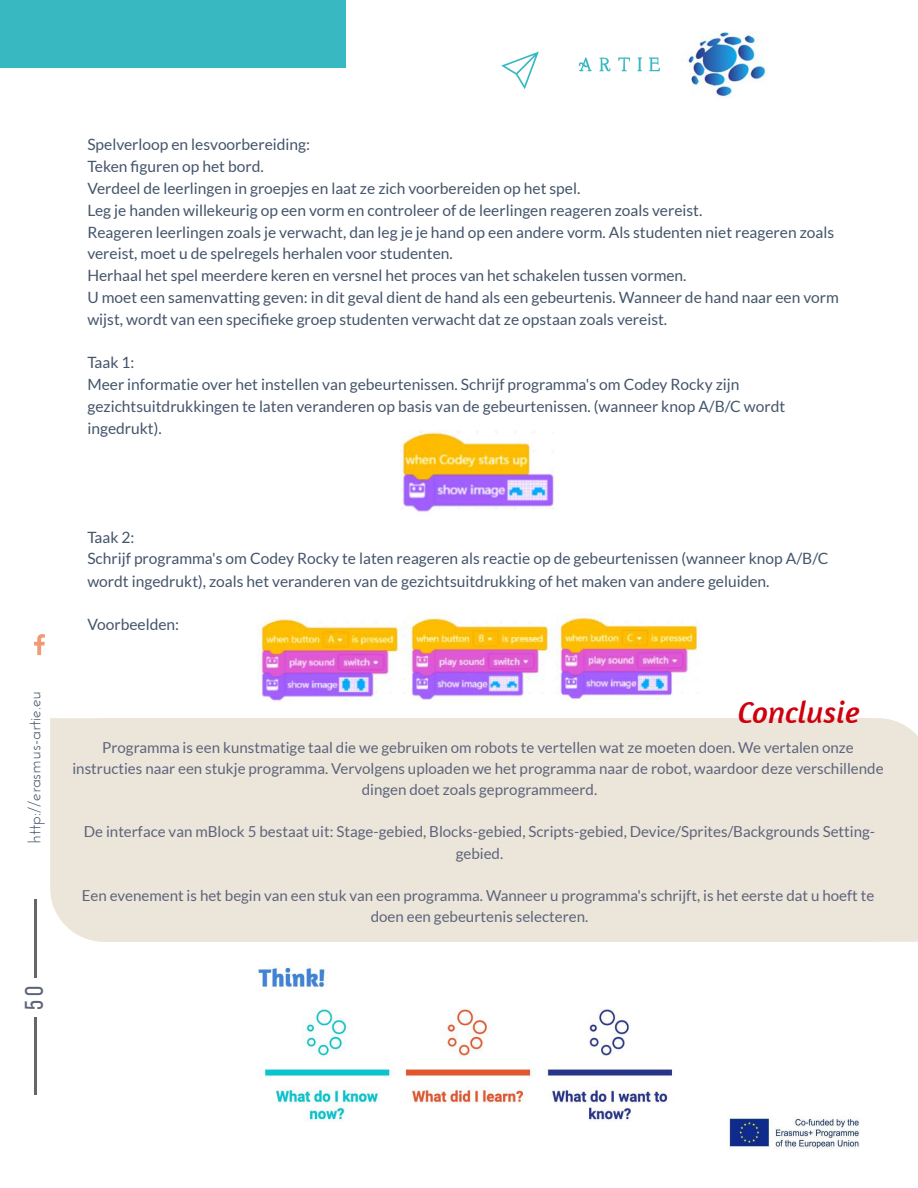
<style>
.page{position:relative;width:918px;height:1188px;background:#fff}
.page>*{position:absolute;margin:0;border:0;box-sizing:border-box;transform-origin:0 0}
.t1{font:italic 31.35px "Amaranth";color:#cf000f}
.t2{font:25.8px "Bebas Neue";color:#5d647b}
.t3{font:17.25px "Josefin Sans";color:#44546a}
.t4{font:15.6px/21.8px "Lato";color:#44546a}
.t5{font:15.15px/21px "Lato";color:#5d647b;text-align:center}
</style>
<div class="page">
<div style="left:50px;top:718px;width:49px;height:224px;background:#ece5da"></div>
<div style="left:99px;top:718px;width:775px;height:224px;background:#ece5da"></div>
<div style="left:874px;top:718px;width:44px;height:224px;background:#ece5da"></div>
<svg style="left:501px;top:51px;width:38px;height:38px"></svg>
<svg style="left:579px;top:57px;width:81px;height:14px"></svg>
<img style="left:400px;top:430px;width:154px;height:83px">
<img style="left:257px;top:613px;width:443px;height:91px">
<img style="left:686px;top:31px;width:82px;height:67px">
<hr style="left:35px;top:900px;width:2px;height:77px;background:#666">
<hr style="left:35px;top:1017px;width:2px;height:78px;background:#666">
<svg style="left:34px;top:634px;width:11px;height:21px"></svg>
<div style="left:0;top:0;width:346px;height:68px;background:#38b9c2"></div>
<img style="left:729px;top:1117px;width:131px;height:31px">
<img style="left:258px;top:965px;width:416px;height:156px">
<p class="t4" style="left:87px;top:134px;width:753px">Spelverloop en lesvoorbereiding:<br>Teken figuren op het bord.<br>Verdeel de leerlingen in groepjes en laat ze zich voorbereiden op het spel.<br>Leg je handen willekeurig op een vorm en controleer of de leerlingen reageren zoals vereist.<br>Reageren leerlingen zoals je verwacht, dan leg je je hand op een andere vorm. Als studenten niet reageren zoals vereist, moet u de spelregels herhalen voor studenten.<br>Herhaal het spel meerdere keren en versnel het proces van het schakelen tussen vormen.<br>U moet een samenvatting geven: in dit geval dient de hand als een gebeurtenis. Wanneer de hand naar een vorm wijst, wordt van een specifieke groep studenten verwacht dat ze opstaan zoals vereist.</p>
<p class="t4" style="left:87px;top:352px;width:699px">Taak 1:<br>Meer informatie over het instellen van gebeurtenissen. Schrijf programma's om Codey Rocky zijn gezichtsuitdrukkingen te laten veranderen op basis van de gebeurtenissen. (wanneer knop A/B/C wordt ingedrukt).</p>
<p class="t3" style="left:25px;top:844px;width:154px;rotate:-90deg">http://erasmus-artie.eu</p>
<h2 class="t2" style="left:20px;top:1010px;width:26px;rotate:-90deg">50</h2>
<p class="t4" style="left:87px;top:526px;width:743px">Taak 2:<br>Schrijf programma's om Codey Rocky te laten reageren als reactie op de gebeurtenissen (wanneer knop A/B/C wordt ingedrukt), zoals het veranderen van de gezichtsuitdrukking of het maken van andere geluiden.</p>
<p class="t4" style="left:87px;top:613px;width:93px">Voorbeelden:</p>
<h1 class="t1" style="left:738px;top:694px;width:123px">Conclusie</h1>
<p class="t5" style="left:72px;top:736px;width:813px">Programma is een kunstmatige taal die we gebruiken om robots te vertellen wat ze moeten doen. We vertalen onze instructies naar een stukje programma. Vervolgens uploaden we het programma naar de robot, waardoor deze verschillende dingen doet zoals geprogrammeerd.</p>
<p class="t5" style="left:84px;top:820px;width:793px;line-height:21.6px">De interface van mBlock 5 bestaat uit: Stage-gebied, Blocks-gebied, Scripts-gebied, Device/Sprites/Backgrounds Setting&shy;gebied.</p>
<p class="t5" style="left:82px;top:884px;width:794px;line-height:21.6px">Een evenement is het begin van een stuk van een programma. Wanneer u programma's schrijft, is het eerste dat u hoeft te doen een gebeurtenis selecteren.</p>
</div>
